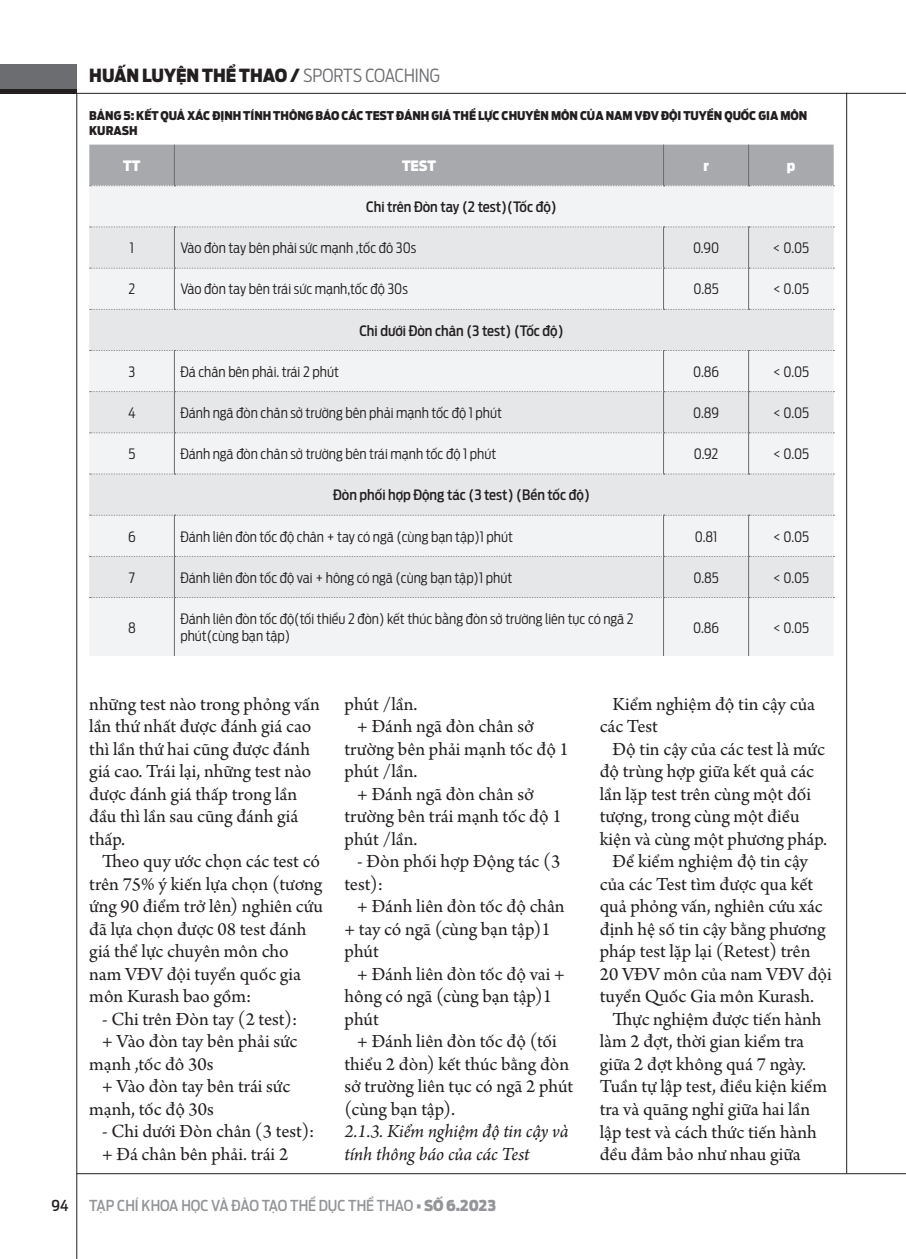
<style>
.page{position:relative;width:906px;height:1259px;background:#fff}
.page>*{position:absolute;margin:0;border:0;box-sizing:border-box;transform-origin:0 0}
.t1{font:19.5px/22.5px "Arno Pro";color:#231f20}
.t2{font:italic 19.5px/22.5px "Arno Pro";letter-spacing:-.005em;color:#231f20}
.t3{font:900 18px "Antenna Cond";color:#231f20}
.t4{font:500 15px "Antenna Cond";color:#939598}
.t5{font:500 15px "Antenna Cond";color:#231f20}
.t6{font:300 14.25px/17.2px "Antenna Cond";color:#231f20}
.t7{font:500 14.25px "Antenna Cond";color:#231f20}
.t8{font:900 14.25px "Antenna Cond";letter-spacing:-.005em;color:#fff}
.t9{font:900 12px/15px "Antenna Cond";color:#231f20}
.s1{font-weight:300;color:#6c6d70}
.s2{font-weight:900}
</style>
<div class="page">
<hr style="left:77px;top:93px;width:829px;height:1px;background:#231f20">
<hr style="left:77px;top:1173px;width:829px;height:1px;background:#231f20">
<hr style="left:77px;top:94px;width:1px;height:1165px;background:#231f20">
<hr style="left:846px;top:93px;width:1px;height:1080px;background:#231f20">
<div style="left:0;top:64px;width:77px;height:30px;background:#6c6d70"></div>
<div style="left:0;top:89px;width:77px;height:5px;background:#231f20"></div>
<div style="left:89px;top:186px;width:744px;height:470px;background:#f2f3f4"></div>
<svg style="left:89px;top:227px;width:744px;height:370px;fill:#e6e7e9"></svg>
<hr style="left:174px;top:227px;width:1px;height:41px;background:#6c6d70">
<hr style="left:663px;top:227px;width:1px;height:41px;background:#6c6d70">
<hr style="left:748px;top:227px;width:1px;height:41px;background:#6c6d70">
<hr style="left:174px;top:268px;width:1px;height:41px;background:#6c6d70">
<hr style="left:663px;top:268px;width:1px;height:41px;background:#6c6d70">
<hr style="left:748px;top:268px;width:1px;height:41px;background:#6c6d70">
<hr style="left:174px;top:351px;width:1px;height:40px;background:#6c6d70">
<hr style="left:663px;top:351px;width:1px;height:40px;background:#6c6d70">
<hr style="left:748px;top:351px;width:1px;height:40px;background:#6c6d70">
<hr style="left:174px;top:392px;width:1px;height:40px;background:#6c6d70">
<hr style="left:663px;top:392px;width:1px;height:40px;background:#6c6d70">
<hr style="left:748px;top:392px;width:1px;height:40px;background:#6c6d70">
<hr style="left:174px;top:433px;width:1px;height:41px;background:#6c6d70">
<hr style="left:663px;top:433px;width:1px;height:41px;background:#6c6d70">
<hr style="left:748px;top:433px;width:1px;height:41px;background:#6c6d70">
<hr style="left:174px;top:515px;width:1px;height:41px;background:#6c6d70">
<hr style="left:663px;top:515px;width:1px;height:41px;background:#6c6d70">
<hr style="left:748px;top:515px;width:1px;height:41px;background:#6c6d70">
<hr style="left:174px;top:557px;width:1px;height:40px;background:#6c6d70">
<hr style="left:663px;top:557px;width:1px;height:40px;background:#6c6d70">
<hr style="left:748px;top:557px;width:1px;height:40px;background:#6c6d70">
<hr style="left:174px;top:598px;width:1px;height:58px;background:#6c6d70">
<hr style="left:663px;top:598px;width:1px;height:58px;background:#6c6d70">
<hr style="left:748px;top:598px;width:1px;height:58px;background:#6c6d70">
<div style="left:89px;top:145px;width:745px;height:41px;background:#a8a9ad"></div>
<svg style="left:90px;top:227px;width:744px;height:1px"></svg>
<svg style="left:90px;top:268px;width:744px;height:1px"></svg>
<svg style="left:90px;top:309px;width:744px;height:1px"></svg>
<svg style="left:90px;top:350px;width:744px;height:1px"></svg>
<svg style="left:90px;top:391px;width:744px;height:1px"></svg>
<svg style="left:90px;top:432px;width:744px;height:1px"></svg>
<svg style="left:90px;top:474px;width:744px;height:1px"></svg>
<svg style="left:90px;top:515px;width:744px;height:1px"></svg>
<svg style="left:90px;top:556px;width:744px;height:1px"></svg>
<svg style="left:90px;top:597px;width:744px;height:1px"></svg>
<p class="t3" style="left:89px;top:63px;width:352px">HUẤN LUYỆN THỂ THAO / <span class="s1">SPORTS COACHING</span></p>
<p class="t9" style="left:89px;top:108px;width:719px">BẢNG 5: KẾT QUẢ XÁC ĐỊNH TÍNH THÔNG BÁO CÁC TEST ĐÁNH GIÁ THỂ LỰC CHUYÊN MÔN CỦA NAM VĐV ĐỘI TUYỂN QUỐC GIA MÔN<br>KURASH</p>
<p class="t8" style="left:123px;top:155px;width:19px">TT</p>
<p class="t8" style="left:402px;top:155px;width:35px">TEST</p>
<p class="t8" style="left:703px;top:155px;width:7px">r</p>
<p class="t8" style="left:787px;top:155px;width:10px">p</p>
<p class="t7" style="left:366px;top:197px;width:192px">Chi trên Đòn tay (2 test)(Tốc độ)</p>
<p class="t6" style="left:130px;top:239px;width:6px">1</p>
<p class="t6" style="left:180px;top:239px;width:237px">Vào đòn tay bên phải sức mạnh ,tốc đô 30s</p>
<p class="t6" style="left:693px;top:239px;width:28px">0.90</p>
<p class="t6" style="left:773px;top:239px;width:38px">&lt; 0.05</p>
<p class="t6" style="left:128px;top:280px;width:8px">2</p>
<p class="t6" style="left:180px;top:280px;width:229px">Vào đòn tay bên trái sức mạnh,tốc độ 30s</p>
<p class="t6" style="left:693px;top:280px;width:27px">0.85</p>
<p class="t6" style="left:773px;top:280px;width:38px">&lt; 0.05</p>
<p class="t7" style="left:359px;top:321px;width:206px">Chi dưới Đòn chân (3 test) (Tốc độ)</p>
<p class="t6" style="left:128px;top:362px;width:8px">3</p>
<p class="t6" style="left:180px;top:362px;width:160px">Đá chân bên phải. trái 2 phút</p>
<p class="t6" style="left:693px;top:362px;width:28px">0.86</p>
<p class="t6" style="left:773px;top:362px;width:38px">&lt; 0.05</p>
<p class="t6" style="left:128px;top:404px;width:9px">4</p>
<p class="t6" style="left:180px;top:404px;width:323px">Đánh ngã đòn chân sở trường bên phải mạnh tốc độ 1 phút</p>
<p class="t6" style="left:693px;top:404px;width:27px">0.89</p>
<p class="t6" style="left:773px;top:404px;width:38px">&lt; 0.05</p>
<p class="t6" style="left:128px;top:445px;width:9px">5</p>
<p class="t6" style="left:180px;top:445px;width:317px">Đánh ngã đòn chân sở trường bên trái mạnh tốc độ 1 phút</p>
<p class="t6" style="left:693px;top:445px;width:26px">0.92</p>
<p class="t6" style="left:773px;top:445px;width:38px">&lt; 0.05</p>
<p class="t7" style="left:333px;top:486px;width:258px">Đòn phối hợp Động tác (3 test) (Bền tốc độ)</p>
<p class="t6" style="left:128px;top:527px;width:9px">6</p>
<p class="t6" style="left:180px;top:527px;width:334px">Đánh liên đòn tốc độ chân + tay có ngã (cùng bạn tập)1 phút</p>
<p class="t6" style="left:695px;top:527px;width:24px">0.81</p>
<p class="t6" style="left:773px;top:527px;width:38px">&lt; 0.05</p>
<p class="t6" style="left:129px;top:568px;width:7px">7</p>
<p class="t6" style="left:180px;top:568px;width:333px">Đánh liên đòn tốc độ vai + hông có ngã (cùng bạn tập)1 phút</p>
<p class="t6" style="left:693px;top:568px;width:27px">0.85</p>
<p class="t6" style="left:773px;top:568px;width:38px">&lt; 0.05</p>
<p class="t6" style="left:128px;top:618px;width:9px">8</p>
<p class="t6" style="left:180px;top:609px;width:455px">Đánh liên đòn tốc độ(tối thiểu 2 đòn) kết thúc bằng đòn sở trường liên tục có ngã 2 phút(cùng bạn tập)</p>
<p class="t6" style="left:693px;top:618px;width:28px">0.86</p>
<p class="t6" style="left:773px;top:618px;width:38px">&lt; 0.05</p>
<p class="t1" style="left:89px;top:693px;width:232px">những test nào trong phỏng vấn lần thứ nhất được đánh giá cao thì lần thứ hai cũng được đánh giá cao. Trái lại, những test nào được đánh giá thấp trong lần đầu thì lần sau cũng đánh giá thấp.</p>
<p class="t1" style="left:89px;top:851px;width:235px;text-indent:13px">Theo quy ước chọn các test có trên 75% ý kiến lựa chọn (tương ứng 90 điểm trở lên) nghiên cứu đã lựa chọn được 08 test đánh giá thể lực chuyên môn cho nam VĐV đội tuyển quốc gia môn Kurash bao gồm:</p>
<p class="t1" style="left:102px;top:1008px;width:197px">- Chi trên Đòn tay (2 test):</p>
<p class="t1" style="left:102px;top:1031px;width:197px">+ Vào đòn tay bên phải sức</p>
<p class="t1" style="left:89px;top:1053px;width:126px">mạnh ,tốc đô 30s</p>
<p class="t1" style="left:102px;top:1076px;width:190px">+ Vào đòn tay bên trái sức</p>
<p class="t1" style="left:89px;top:1098px;width:126px">mạnh, tốc độ 30s</p>
<p class="t1" style="left:102px;top:1121px;width:214px">- Chi dưới Đòn chân (3 test): + Đá chân bên phải. trái 2</p>
<p class="t1" style="left:344px;top:693px;width:74px">phút /lần.</p>
<p class="t1" style="left:357px;top:716px;width:178px">+ Đánh ngã đòn chân sở</p>
<p class="t1" style="left:344px;top:738px;width:226px">trường bên phải mạnh tốc độ 1</p>
<p class="t1" style="left:344px;top:761px;width:74px">phút /lần.</p>
<p class="t1" style="left:357px;top:783px;width:178px">+ Đánh ngã đòn chân sở</p>
<p class="t1" style="left:344px;top:806px;width:219px">trường bên trái mạnh tốc độ 1</p>
<p class="t1" style="left:344px;top:828px;width:74px">phút /lần.</p>
<p class="t1" style="left:344px;top:851px;width:217px;text-indent:13px">- Đòn phối hợp Động tác (3 test):</p>
<p class="t1" style="left:344px;top:896px;width:222px;text-indent:13px">+ Đánh liên đòn tốc độ chân + tay có ngã (cùng bạn tập)1 phút</p>
<p class="t1" style="left:344px;top:963px;width:222px;text-indent:13px">+ Đánh liên đòn tốc độ vai + hông có ngã (cùng bạn tập)1 phút</p>
<p class="t1" style="left:344px;top:1031px;width:230px;text-indent:13px">+ Đánh liên đòn tốc độ (tối thiểu 2 đòn) kết thúc bằng đòn sở trường liên tục có ngã 2 phút (cùng bạn tập).</p>
<p class="t2" style="left:344px;top:1121px;width:225px">2.1.3. Kiểm nghiệm độ tin cậy và tính thông báo của các Test</p>
<p class="t5" style="left:52px;top:1196px;width:19px">94</p>
<p class="t4" style="left:89px;top:1196px;width:408px">TẠP CHÍ KHOA HỌC VÀ ĐÀO TẠO THỂ DỤC THỂ THAO <span class="s2">• SỐ 6.2023</span></p>
<p class="t1" style="left:600px;top:693px;width:217px;text-indent:13px">Kiểm nghiệm độ tin cậy của các Test</p>
<p class="t1" style="left:612px;top:739px;width:214px">Độ tin cậy của các test là mức</p>
<p class="t1" style="left:600px;top:761px;width:216px">độ trùng hợp giữa kết quả các</p>
<p class="t1" style="left:600px;top:784px;width:213px">lần lặp test trên cùng một đối</p>
<p class="t1" style="left:600px;top:806px;width:201px">tượng, trong cùng một điều</p>
<p class="t1" style="left:600px;top:829px;width:229px">kiện và cùng một phương pháp.</p>
<p class="t1" style="left:612px;top:851px;width:197px">Để kiểm nghiệm độ tin cậy</p>
<p class="t1" style="left:600px;top:874px;width:215px">của các Test tìm được qua kết</p>
<p class="t1" style="left:600px;top:896px;width:224px">quả phỏng vấn, nghiên cứu xác</p>
<p class="t1" style="left:600px;top:919px;width:227px">định hệ số tin cậy bằng phương</p>
<p class="t1" style="left:600px;top:941px;width:212px">pháp test lặp lại (Retest) trên</p>
<p class="t1" style="left:600px;top:964px;width:234px">20 VĐV môn của nam VĐV đội</p>
<p class="t1" style="left:600px;top:986px;width:216px">tuyển Quốc Gia môn Kurash.</p>
<p class="t1" style="left:612px;top:1009px;width:211px">Thực nghiệm được tiến hành</p>
<p class="t1" style="left:600px;top:1031px;width:206px">làm 2 đợt, thời gian kiểm tra</p>
<p class="t1" style="left:600px;top:1054px;width:208px">giữa 2 đợt không quá 7 ngày.</p>
<p class="t1" style="left:600px;top:1076px;width:229px">Tuần tự lập test, điều kiện kiểm</p>
<p class="t1" style="left:600px;top:1099px;width:212px">tra và quãng nghỉ giữa hai lần</p>
<p class="t1" style="left:600px;top:1121px;width:218px">lập test và cách thức tiến hành</p>
<p class="t1" style="left:600px;top:1144px;width:203px">đều đảm bảo như nhau giữa</p>
</div>
